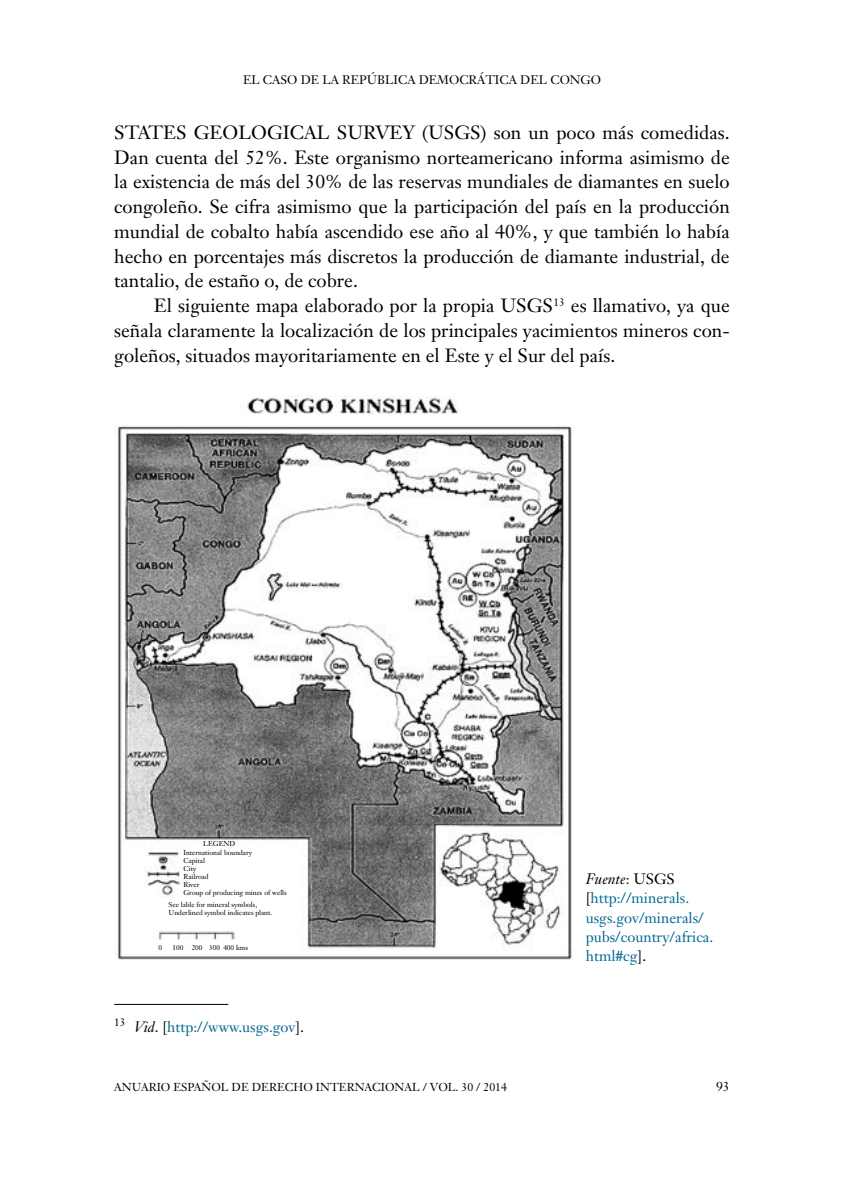
<style>
.page{position:relative;width:844px;height:1191px;background:#fff}
.page>*{position:absolute;margin:0;border:0;box-sizing:border-box;transform-origin:0 0}
.t1{font:18.9px/24.7px "Janson Text";color:#000;text-align:justify}
.t2{font:14.88px/19.2px "Janson Text";color:#006991}
.t3{font:13.12px "Janson Text";color:#000}
.t4{font:12.25px "Janson Text";color:#000}
.t5{font:11.38px "Janson Text";color:#000}
.t6{font:7px/7.9px "Janson Text";color:#000}
.s1{font-style:italic;color:#000}
.s2{color:#000}
</style>
<div class="page">
<img style="left:116px;top:395px;width:456px;height:565px">
<hr style="left:114px;top:1004px;width:114px;height:1px;background:#000">
<p class="t4" style="left:243px;top:72px;width:359px">El caso de la República Democrática del Congo</p>
<p class="t1" style="left:114px;top:120px;width:617px;text-indent:288px">Y (US GS) son un poco más comedidas.<br>Dan cuenta del 52%. Este organismo norteamericano informa asimismo de la existencia de más del 30% de las reservas mundiales de diamantes en suelo congoleño. Se cifra asimismo que la participación del país en la producción mundial de cobalto había ascendido ese año al 40%, y que también lo había hecho en porcentajes más discretos la producción de diamante industrial, de tantalio, de estaño o, de cobre.</p>
<p class="t1" style="left:114px;top:293px;width:617px;text-indent:40px">El siguiente mapa elaborado por la propia US GS <sup>13</sup> es llamativo, ya que señala claramente la localización de los principales yacimientos mineros con&shy;goleños, situados mayoritariamente en el Este y el Sur del país.</p>
<p class="t1" style="left:114px;top:120px;width:13px">STATES</p>
<p class="t1" style="left:194px;top:120px;width:31px">GEOLO</p>
<p class="t1" style="left:267px;top:120px;width:29px">GICAL</p>
<p class="t1" style="left:337px;top:120px;width:14px">SURVE</p>
<p class="t6" style="left:183px;top:839px;width:70px;line-height:8.9px;text-indent:20px">LEGEND<br>International boundary</p>
<p class="t6" style="left:183px;top:856px;width:105px">Capital<br>City<br>Railroad<br>River<br>Group of producing mines of wells</p>
<p class="t6" style="left:168px;top:901px;width:105px">See lable for mineral symbols,<br>Underlined symbol indicates plant.</p>
<p class="t6" style="left:158px;top:943px;width:5px">0</p>
<p class="t6" style="left:172px;top:943px;width:77px">100 200 300 400 kms</p>
<p class="t2" style="left:114px;top:1017px;width:191px"><sup>13</sup> <span class="s1">Vid</span><span class="s2">. [</span>http://www.usgs.gov<span class="s2">].</span></p>
<p class="t2" style="left:585px;top:869px;width:129px"><span class="s1">Fuente</span><span class="s2">: US GS [</span>http://minerals. usgs.gov/minerals/ pubs/country/africa. html#cg<span class="s2">].</span></p>
<p class="t5" style="left:114px;top:1079px;width:394px">anuario español de derecho internacional / vol. 30 / 2014</p>
<p class="t3" style="left:716px;top:1078px;width:15px">93</p>
</div>
